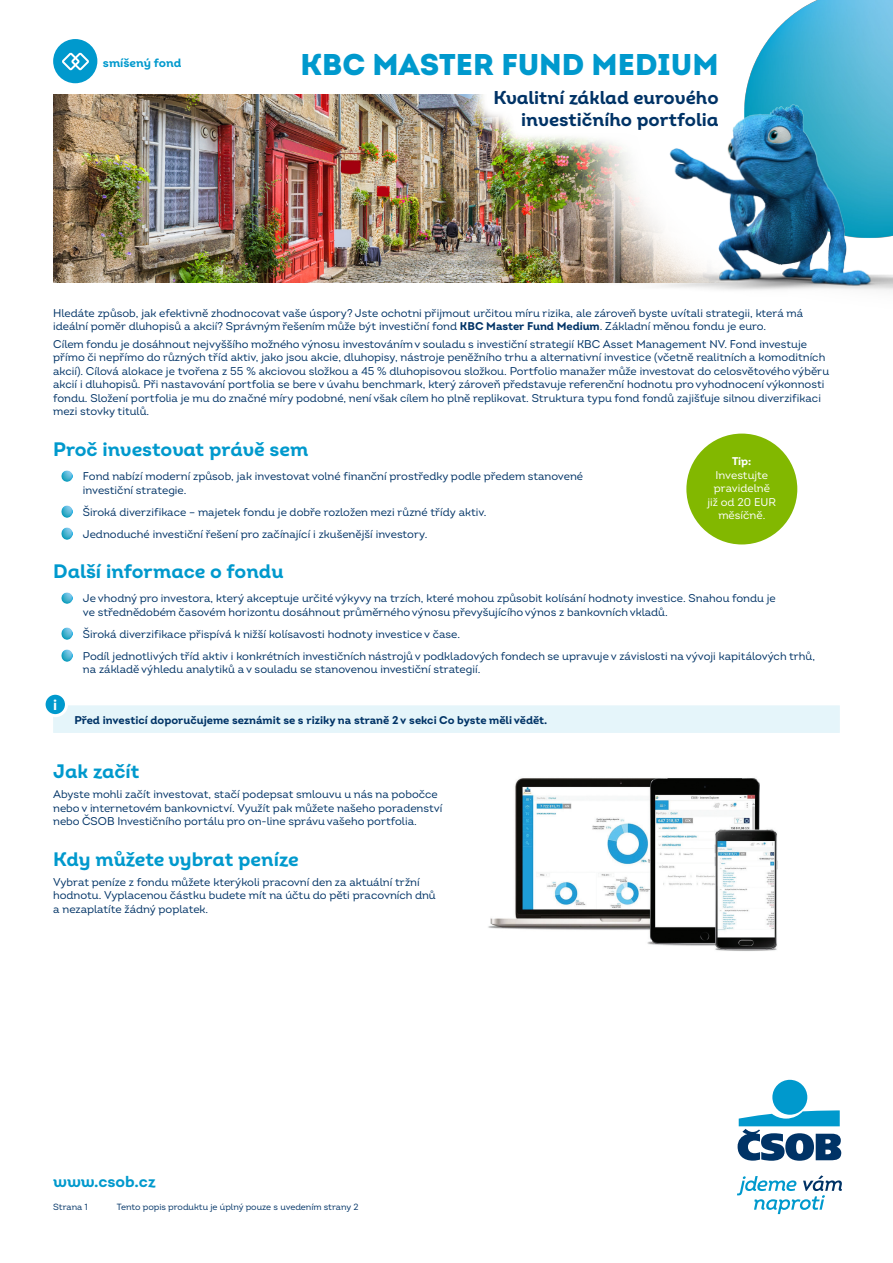
<style>
.page{position:relative;width:893px;height:1263px;background:#fff}
.page>*{position:absolute;margin:0;border:0;box-sizing:border-box;transform-origin:0 0}
.HL{font:30px "Intro Black Alt";color:#0099cd}
.nadpis{font:19.5px "Intro Bold Alt";color:#0099cd}
.t1{font:18.6px/22.4px "Intro Bold Alt";color:#036;text-align:right}
.normal_text{font:15.9px "Intro Bold Alt";color:#0099cd}
.normal_text-2{font:700 15px "Intro";color:#fff}
.t2{font:12px "Intro Bold Alt";color:#0099cd}
.normal_text_uvod{font:11.25px/13.5px "Intro";color:#036}
.normal_odrazky{font:11.25px/13.5px "Intro";color:#036}
.normal_text-3{font:11.25px/13.5px "Intro";color:#036}
.normal_text-4{font:700 11.25px "Intro";color:#036}
.normal_text-5{font:11.25px/13.5px "Intro";color:#fff;text-align:center}
.normal_text-6{font:9px "Intro";color:#036}
.s1{font-weight:700}
</style>
<div class="page">
<img style="left:53px;top:95px;width:484px;height:188px">
<img style="left:463px;top:94px;width:114px;height:68px">
<img style="left:479px;top:94px;width:98px;height:60px">
<svg style="left:737px;top:1175px;width:105px;height:39px"></svg>
<div style="left:772px;top:1080px;width:35px;height:35px;background:#0099cd;border-radius:50%"></div>
<svg style="left:738px;top:1110px;width:103px;height:51px"></svg>
<svg style="left:62px;top:470px;width:11px;height:12px"></svg>
<svg style="left:62px;top:506px;width:11px;height:11px"></svg>
<svg style="left:62px;top:528px;width:11px;height:11px"></svg>
<svg style="left:62px;top:592px;width:11px;height:12px"></svg>
<svg style="left:62px;top:628px;width:11px;height:11px"></svg>
<svg style="left:62px;top:650px;width:11px;height:11px"></svg>
<div style="left:53px;top:705px;width:787px;height:28px;background:#e5f5fa"></div>
<img style="left:488px;top:778px;width:290px;height:173px">
<div style="left:686px;top:434px;width:111px;height:110px;background:#82b800;border-radius:50%"></div>
<div style="left:44px;top:693px;width:22px;height:23px;background:#0099cd;border-radius:50%"></div>
<div style="left:43px;top:692px;width:25px;height:25px;border:3px solid #fff;border-radius:50%"></div>
<img style="left:768px;top:0;width:125px;height:39px">
<img style="left:577px;top:39px;width:316px;height:251px">
<div style="left:53px;top:39px;width:44px;height:44px;background:#0099cd;border-radius:50%"></div>
<svg style="left:62px;top:53px;width:27px;height:17px"></svg>
<p class="t2" style="left:103px;top:55px;width:80px">smíšený fond</p>
<p class="HL" style="left:300px;top:45px;width:420px">KBC MASTER FUND MEDIUM</p>
<p class="t1" style="left:493px;top:86px;width:227px">Kvalitní základ eurového investičního portfolia</p>
<p class="normal_text_uvod" style="left:53px;top:306px;width:751px">Hledáte způsob, jak efektivně zhodnocovat vaše úspory? Jste ochotni přijmout určitou míru rizika, ale zároveň byste uvítali strategii, která má ideální poměr dluhopisů a akcií? Správným řešením může být investiční fond <span class="s1">KBC Master Fund Medium</span>. Základní měnou fondu je euro.</p>
<p class="normal_text_uvod" style="left:53px;top:337px;width:777px">Cílem fondu je dosáhnout nejvyššího možného výnosu investováním v souladu s investiční strategií KBC Asset Management NV. Fond investuje přímo či nepřímo do různých tříd aktiv, jako jsou akcie, dluhopisy, nástroje peněžního trhu a alternativní investice (včetně realitních a komoditních akcií). Cílová alokace je tvořena z 55 % akciovou složkou a 45 % dluhopisovou složkou. Portfolio manažer může investovat do celosvětového výběru akcií i dluhopisů. Při nastavování portfolia se bere v úvahu benchmark, který zároveň představuje referenční hodnotu pro vyhodnocení výkonnosti fondu. Složení portfolia je mu do značné míry podobné, není však cílem ho plně replikovat. Struktura typu fond fondů zajišťuje silnou diverzifikaci mezi stovky titulů.</p>
<p class="nadpis" style="left:53px;top:437px;width:257px">Proč investovat právě sem</p>
<p class="normal_odrazky" style="left:83px;top:469px;width:502px">Fond nabízí moderní způsob, jak investovat volné finanční prostředky podle předem stanovené investiční strategie.</p>
<p class="normal_odrazky" style="left:83px;top:505px;width:405px">Široká diverzifikace – majetek fondu je dobře rozložen mezi různé třídy aktiv.</p>
<p class="normal_odrazky" style="left:83px;top:527px;width:346px">Jednoduché investiční řešení pro začínající i zkušenější investory.</p>
<p class="nadpis" style="left:53px;top:559px;width:232px">Další informace o fondu</p>
<p class="normal_odrazky" style="left:83px;top:591px;width:694px">Je vhodný pro investora, který akceptuje určité výkyvy na trzích, které mohou způsobit kolísání hodnoty investice. Snahou fondu je ve střednědobém časovém horizontu dosáhnout průměrného výnosu převyšujícího výnos z bankovních vkladů.</p>
<p class="normal_odrazky" style="left:83px;top:627px;width:379px">Široká diverzifikace přispívá k nižší kolísavosti hodnoty investice v čase.</p>
<p class="normal_odrazky" style="left:83px;top:649px;width:734px">Podíl jednotlivých tříd aktiv i konkrétních investičních nástrojů v podkladových fondech se upravuje v závislosti na vývoji kapitálových trhů, na základě výhledu analytiků a v souladu se stanovenou investiční strategií.</p>
<p class="normal_text-5" style="left:707px;top:454px;width:70px"><span class="s1">Tip:<br></span>Investujte pravidelně již od 20 EUR měsíčně.</p>
<p class="normal_text-2" style="left:53px;top:695px;width:6px">i</p>
<p class="normal_text-4" style="left:74px;top:713px;width:474px">Před investicí doporučujeme seznámit se s riziky na straně 2 v sekci Co byste měli vědět.</p>
<p class="nadpis" style="left:53px;top:759px;width:88px">Jak začít</p>
<p class="normal_text-3" style="left:53px;top:787px;width:391px">Abyste mohli začít investovat, stačí podepsat smlouvu u nás na pobočce nebo v internetovém bankovnictví. Využít pak můžete našeho poradenství nebo ČSOB Investičního portálu pro on-line správu vašeho portfolia.</p>
<p class="nadpis" style="left:53px;top:846px;width:247px">Kdy můžete vybrat peníze</p>
<p class="normal_text-3" style="left:53px;top:875px;width:384px">Vybrat peníze z fondu můžete kterýkoli pracovní den za aktuální tržní hodnotu. Vyplacenou částku budete mít na účtu do pěti pracovních dnů a nezaplatíte žádný poplatek.</p>
<p class="normal_text" style="left:53px;top:1171px;width:104px">www.csob.cz</p>
<p class="normal_text-6" style="left:117px;top:1201px;width:243px">Tento popis produktu je úplný pouze s uvedením strany 2</p>
<p class="normal_text-6" style="left:53px;top:1201px;width:36px">Strana 1</p>
</div>
